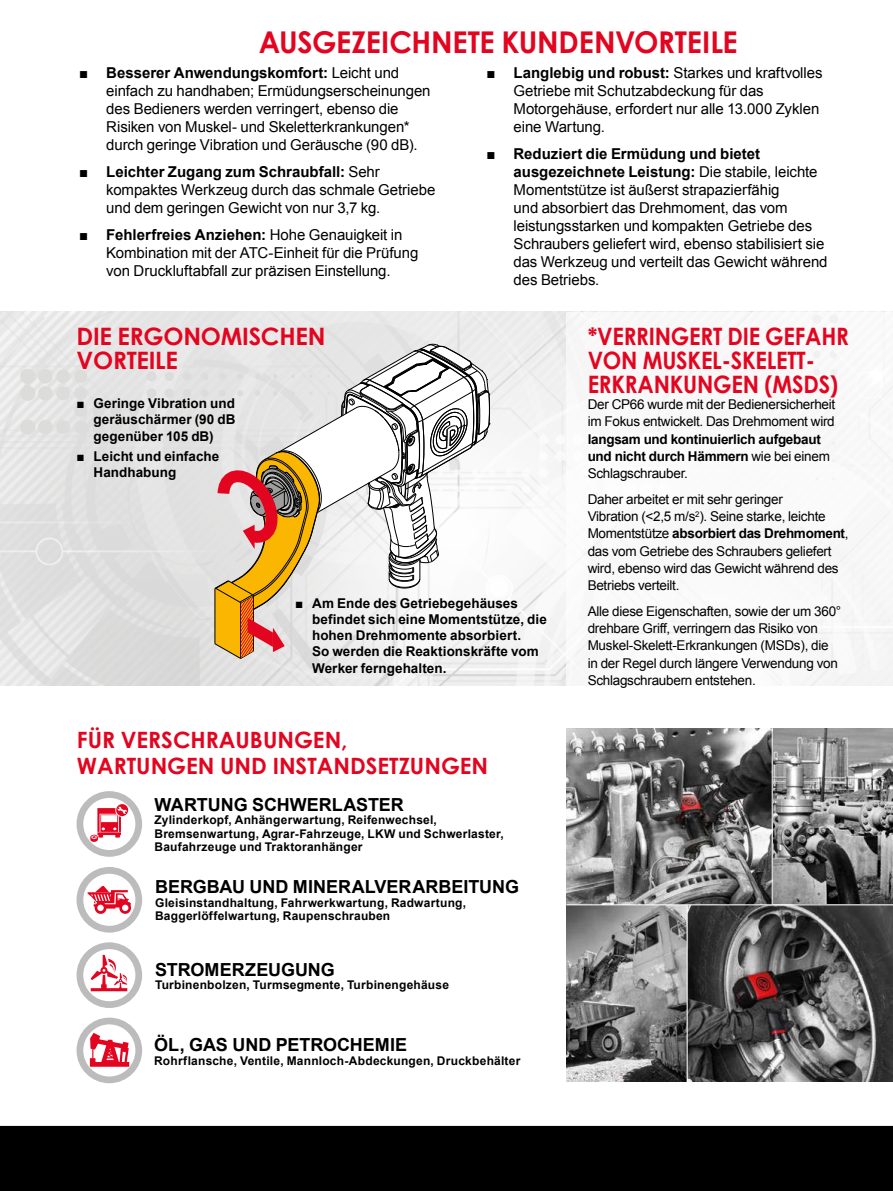
<style>
.page{position:relative;width:893px;height:1191px;background:#fff}
.page>*{position:absolute;margin:0;border:0;box-sizing:border-box;transform-origin:0 0}
.t1{font:700 30px "Century Gothic";letter-spacing:-.005em;color:#e30520}
.t2{font:700 24px/24px "Century Gothic";letter-spacing:-.01em;color:#e30520;scale:.92 1}
.t3{font:700 24px/24px "Century Gothic";letter-spacing:-.01em;color:#e30520}
.t4{font:700 22.5px/25.5px "Century Gothic";color:#e30520}
.t5{font:700 18px "Arial";color:#000}
.t6{font:15px/18px "Arial";letter-spacing:-.005em;color:#000}
.t7{font:13.5px/17.2px "Arial";letter-spacing:-.02em;color:#000}
.t8{font:700 13.5px/16.2px "Arial";color:#000}
.t9{font:700 13.5px/17.2px "Arial";letter-spacing:-.02em;color:#000}
.t10{font:700 12px/13.5px "Arial";letter-spacing:.015em;color:#000}
.s1{font-weight:700}
.s2{font-weight:400}
</style>
<div class="page">
<svg style="left:80px;top:794px;width:59px;height:59px"></svg>
<svg style="left:90px;top:804px;width:38px;height:38px"></svg>
<div style="left:77px;top:791px;width:65px;height:65px;border:7px solid #bcbcbc;border-radius:50%"></div>
<svg style="left:80px;top:945px;width:59px;height:59px"></svg>
<svg style="left:91px;top:954px;width:37px;height:37px"></svg>
<div style="left:77px;top:942px;width:65px;height:66px;border:7px solid #bcbcbc;border-radius:50%"></div>
<svg style="left:80px;top:870px;width:59px;height:59px"></svg>
<svg style="left:88px;top:885px;width:43px;height:29px"></svg>
<div style="left:77px;top:867px;width:65px;height:65px;border:7px solid #bcbcbc;border-radius:50%"></div>
<svg style="left:80px;top:1021px;width:59px;height:58px"></svg>
<div style="left:77px;top:1017px;width:65px;height:66px;border:7px solid #bcbcbc;border-radius:50%"></div>
<svg style="left:90px;top:1032px;width:39px;height:34px"></svg>
<img style="left:0;top:312px;width:566px;height:373px">
<svg style="left:214px;top:344px;width:276px;height:315px"></svg>
<img style="left:566px;top:728px;width:327px;height:353px">
<hr style="left:566px;top:904px;width:327px;height:1px;background:#fff">
<hr style="left:772px;top:725px;width:1px;height:180px;background:#fff">
<hr style="left:687px;top:904px;width:1px;height:180px;background:#fff">
<div style="left:0;top:1125px;width:893px;height:66px;background:#000"></div>
<h1 class="t1" style="left:259px;top:20px;width:480px">AUSGEZEICHNETE KUNDENVORTEILE</h1>
<p class="t6" style="left:514px;top:64px;width:310px;text-indent:-27px">■ <span class="s1">Langlebig und robust:</span> Starkes und kraftvolles Getriebe mit Schutzabdeckung für das Motorgehäuse, erfordert nur alle 13.000 Zyklen eine Wartung.</p>
<p class="t6" style="left:514px;top:145px;width:316px;text-indent:-27px">■ <span class="s1">Reduziert die Ermüdung und bietet ausgezeichnete Leistung:</span> Die stabile, leichte Momentstütze ist äußerst strapazierfähig<br>und absorbiert das Drehmoment, das vom leistungsstarken und kompakten Getriebe des Schraubers geliefert wird, ebenso stabilisiert sie das Werkzeug und verteilt das Gewicht während des Betriebs.</p>
<p class="t6" style="left:106px;top:64px;width:326px;text-indent:-27px">■ <span class="s1">Besserer Anwendungskomfort:</span> Leicht und einfach zu handhaben; Ermüdungserscheinungen des Bedieners werden verringert, ebenso die Risiken von Muskel- und Skeletterkrankungen* durch geringe Vibration und Geräusche (90 dB).</p>
<p class="t6" style="left:106px;top:163px;width:331px;text-indent:-27px">■ <span class="s1">Leichter Zugang zum Schraubfall:</span> Sehr kompaktes Werkzeug durch das schmale Getriebe und dem geringen Gewicht von nur 3,7 kg.</p>
<p class="t6" style="left:106px;top:225px;width:314px;text-indent:-27px">■ <span class="s1">Fehlerfreies Anziehen:</span> Hohe Genauigkeit in<br>Kombination mit der ATC-Einheit für die Prüfung von Druckluftabfall zur präzisen Einstellung.</p>
<h2 class="t3" style="left:77px;top:323px;width:250px">DIE ERGONOMISCHEN<br>VORTEILE</h2>
<p class="t8" style="left:94px;top:396px;width:143px;text-align:justify;text-indent:-17px"><span class="s2">■</span> Geringe Vibration und geräuschärmer (90 dB gegenüber 105 dB)</p>
<p class="t8" style="left:94px;top:449px;width:127px;text-indent:-17px"><span class="s2">■</span> Leicht und einfache<br>Handhabung</p>
<p class="t8" style="left:312px;top:595px;width:236px;text-indent:-17px"><span class="s2">■</span> Am Ende des Getriebegehäuses befindet sich eine Momentstütze, die hohen Drehmomente absorbiert.<br>So werden die Reaktionskräfte vom<br>Werker ferngehalten.</p>
<h3 class="t4" style="left:77px;top:726px;width:413px">FÜR VERSCHRAUBUNGEN,<br>WARTUNGEN UND INSTANDSETZUNGEN</h3>
<p class="t5" style="left:155px;top:792px;width:251px">WARTUNG SCHWERLASTER</p>
<p class="t10" style="left:155px;top:813px;width:351px">Zylinderkopf, Anhängerwartung, Reifenwechsel,<br>Bremsenwartung, Agrar-Fahrzeuge, LKW und Schwerlaster,<br>Baufahrzeuge und Traktoranhänger</p>
<p class="t5" style="left:155px;top:875px;width:365px">BERGBAU UND MINERALVERARBEITUNG</p>
<p class="t10" style="left:155px;top:896px;width:312px">Gleisinstandhaltung, Fahrwerkwartung, Radwartung,<br>Baggerlöffelwartung, Raupenschrauben</p>
<p class="t5" style="left:155px;top:957px;width:181px">STROMERZEUGUNG</p>
<p class="t10" style="left:155px;top:978px;width:295px">Turbinenbolzen, Turmsegmente, Turbinengehäuse</p>
<p class="t5" style="left:154px;top:1032px;width:254px">ÖL, GAS UND PETROCHEMIE</p>
<p class="t10" style="left:154px;top:1054px;width:368px">Rohrflansche, Ventile, Mannloch-Abdeckungen, Druckbehälter</p>
<h2 class="t2" style="left:588px;top:323px;width:286px">*VERRINGERT DIE GEFAHR<br>VON MUSKEL-SKELETT-<br>ERKRANKUNGEN (MSDS)</h2>
<p class="t7" style="left:588px;top:396px;width:249px">Der CP66 wurde mit der Bedienersicherheit im Fokus entwickelt. Das Drehmoment wird</p>
<p class="t9" style="left:588px;top:430px;width:244px">langsam und kontinuierlich aufgebaut und nicht durch Hämmern <span class="s2">wie bei einem<br>Schlagschrauber.</span></p>
<p class="t7" style="left:588px;top:490px;width:262px">Daher arbeitet er mit sehr geringer<br>Vibration (&lt;2,5 m/s<sup>2</sup>). Seine starke, leichte Momentstütze <span class="s1">absorbiert das Drehmoment</span>, das vom Getriebe des Schraubers geliefert wird, ebenso wird das Gewicht während des Betriebs verteilt.</p>
<p class="t7" style="left:588px;top:602px;width:255px">Alle diese Eigenschaften, sowie der um 360° drehbare Griff, verringern das Risiko von Muskel-Skelett-Erkrankungen (MSDs), die in der Regel durch längere Verwendung von Schlagschraubern entstehen.</p>
</div>
